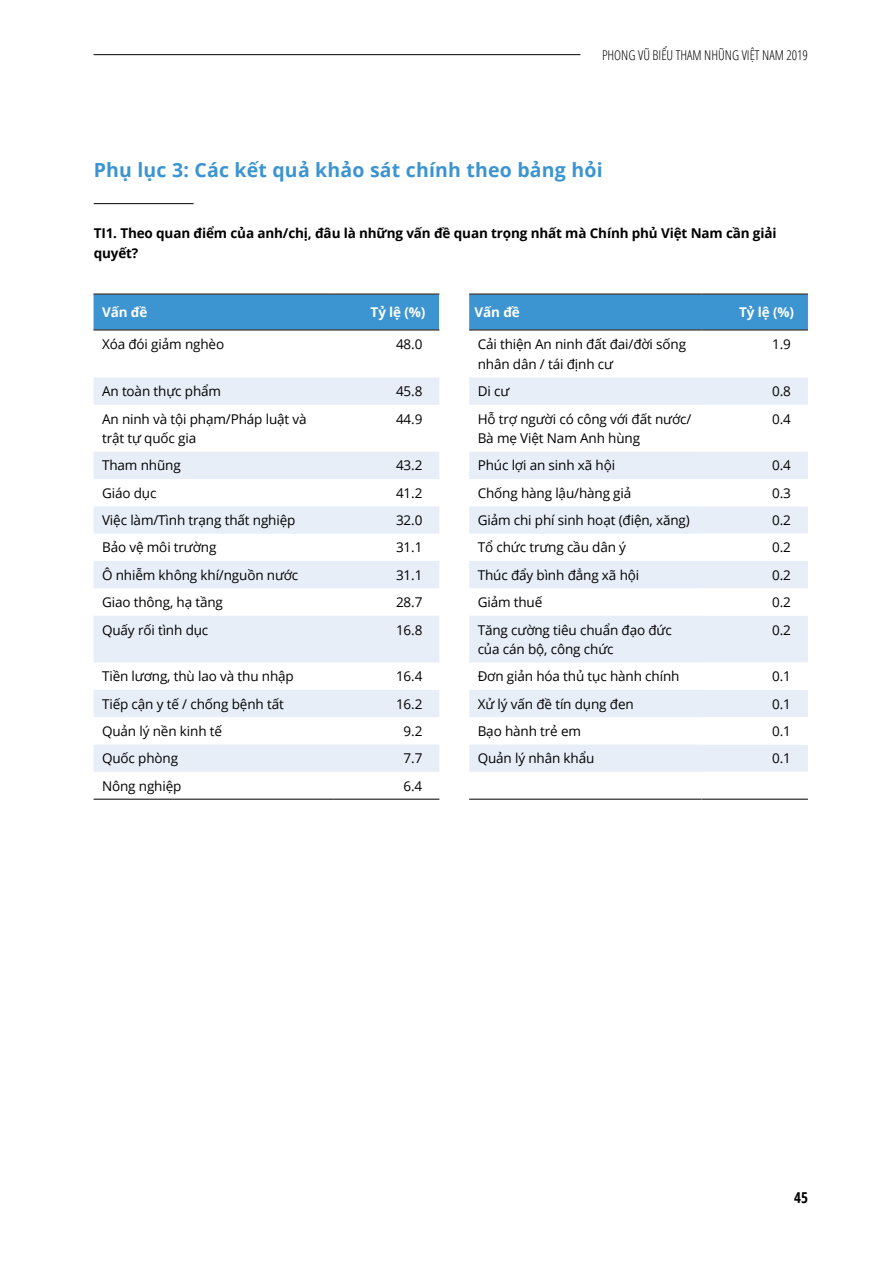
<style>
.page{position:relative;width:893px;height:1263px;background:#fff}
.page>*{position:absolute;margin:0;border:0;box-sizing:border-box;transform-origin:0 0}
.t1{font:700 19.5px "Open Sans";letter-spacing:.01em;color:#3b94d1}
.t2{font:700 15px "Open Sans Condensed";color:#000}
.t3{font:13.5px/19.5px "Open Sans";letter-spacing:-.01em;color:#000}
.t4{font:700 13.5px/19.5px "Open Sans";letter-spacing:-.01em;color:#000}
.t5{font:300 condensed 13.5px "Open Sans";color:#000}
.t6{font:700 13.5px "Open Sans";letter-spacing:-.01em;color:#fff}
</style>
<div class="page">
<hr style="left:94px;top:203px;width:100px;height:1px;background:#000">
<div style="left:94px;top:294px;width:714px;height:36px;background:#3c94d1"></div>
<svg style="left:94px;top:377px;width:714px;height:395px;fill:#e8eef8"></svg>
<svg style="left:702px;top:405px;width:106px;height:367px"></svg>
<hr style="left:94px;top:329px;width:239px;height:2px;background:#414042">
<hr style="left:333px;top:329px;width:106px;height:2px;background:#414042">
<hr style="left:94px;top:293px;width:239px;height:2px;background:#414042">
<hr style="left:333px;top:293px;width:106px;height:2px;background:#414042">
<hr style="left:469px;top:293px;width:233px;height:2px;background:#414042">
<hr style="left:702px;top:293px;width:106px;height:2px;background:#414042">
<hr style="left:469px;top:329px;width:233px;height:2px;background:#414042">
<hr style="left:702px;top:329px;width:106px;height:2px;background:#414042">
<hr style="left:94px;top:798px;width:239px;height:2px;background:#414042">
<hr style="left:333px;top:798px;width:106px;height:2px;background:#414042">
<hr style="left:469px;top:798px;width:233px;height:2px;background:#414042">
<hr style="left:702px;top:798px;width:106px;height:2px;background:#414042">
<hr style="left:94px;top:54px;width:486px;height:1px;background:#000">
<p class="t5" style="left:602px;top:46px;width:208px">PH ONG VŨ BI ỂU THAM NH ŨNG VI ỆT NAM 2019</p>
<h1 class="t1" style="left:94px;top:156px;width:510px">Phụ lục 3: Các kết quả khảo sát chính theo bảng hỏi</h1>
<p class="t4" style="left:94px;top:223px;width:684px">TI 1. Theo quan điểm của anh/chị, đâu là những vấn đề quan trọng nhất mà Chính phủ Việt Nam cần giải quyết?</p>
<p class="t6" style="left:102px;top:303px;width:47px">Vấn đề</p>
<p class="t6" style="left:371px;top:303px;width:56px">Tỷ lệ (%)</p>
<p class="t6" style="left:475px;top:303px;width:47px">Vấn đề</p>
<p class="t6" style="left:739px;top:303px;width:56px">Tỷ lệ (%)</p>
<p class="t3" style="left:102px;top:334px;width:124px">Xóa đói giảm nghèo</p>
<p class="t3" style="left:396px;top:334px;width:28px">48.0</p>
<p class="t3" style="left:478px;top:334px;width:210px">Cải thiện An ninh đất đai/đời sống nhân dân / tái định cư</p>
<p class="t3" style="left:772px;top:334px;width:20px">1.9</p>
<p class="t3" style="left:102px;top:381px;width:121px">An toàn thực phẩm</p>
<p class="t3" style="left:396px;top:381px;width:28px">45.8</p>
<p class="t3" style="left:478px;top:381px;width:33px">Di cư</p>
<p class="t3" style="left:772px;top:381px;width:20px">0.8</p>
<p class="t3" style="left:102px;top:409px;width:206px">An ninh và tội phạm/Pháp luật và trật tự quốc gia</p>
<p class="t3" style="left:396px;top:409px;width:28px">44.9</p>
<p class="t3" style="left:478px;top:409px;width:215px">Hỗ trợ người có công với đất nước/<br>Bà mẹ Việt Nam Anh hùng</p>
<p class="t3" style="left:772px;top:409px;width:20px">0.4</p>
<p class="t3" style="left:102px;top:455px;width:80px">Tham nhũng</p>
<p class="t3" style="left:396px;top:455px;width:28px">43.2</p>
<p class="t3" style="left:478px;top:455px;width:139px">Phúc lợi an sinh xã hội</p>
<p class="t3" style="left:772px;top:455px;width:20px">0.4</p>
<p class="t3" style="left:102px;top:483px;width:56px">Giáo dục</p>
<p class="t3" style="left:396px;top:483px;width:28px">41.2</p>
<p class="t3" style="left:478px;top:483px;width:155px">Chống hàng lậu/hàng giả</p>
<p class="t3" style="left:772px;top:483px;width:20px">0.3</p>
<p class="t3" style="left:102px;top:510px;width:195px">Việc làm/Tình trạng thất nghiệp</p>
<p class="t3" style="left:396px;top:510px;width:28px">32.0</p>
<p class="t3" style="left:478px;top:510px;width:214px">Giảm chi phí sinh hoạt (điện, xăng)</p>
<p class="t3" style="left:772px;top:510px;width:20px">0.2</p>
<p class="t3" style="left:102px;top:537px;width:116px">Bảo vệ môi trường</p>
<p class="t3" style="left:396px;top:537px;width:28px">31.1</p>
<p class="t3" style="left:478px;top:537px;width:150px">Tổ chức trưng cầu dân ý</p>
<p class="t3" style="left:772px;top:537px;width:20px">0.2</p>
<p class="t3" style="left:102px;top:565px;width:198px">Ô nhiễm không khí/nguồn nước</p>
<p class="t3" style="left:396px;top:565px;width:28px">31.1</p>
<p class="t3" style="left:478px;top:565px;width:163px">Thúc đẩy bình đẳng xã hội</p>
<p class="t3" style="left:772px;top:565px;width:20px">0.2</p>
<p class="t3" style="left:102px;top:592px;width:122px">Giao thông, hạ tầng</p>
<p class="t3" style="left:396px;top:592px;width:28px">28.7</p>
<p class="t3" style="left:478px;top:592px;width:66px">Giảm thuế</p>
<p class="t3" style="left:772px;top:592px;width:20px">0.2</p>
<p class="t3" style="left:102px;top:619px;width:108px">Quấy rối tình dục</p>
<p class="t3" style="left:396px;top:619px;width:28px">16.8</p>
<p class="t3" style="left:478px;top:619px;width:196px">Tăng cường tiêu chuẩn đạo đức của cán bộ, công chức</p>
<p class="t3" style="left:772px;top:619px;width:20px">0.2</p>
<p class="t3" style="left:102px;top:666px;width:193px">Tiền lương, thù lao và thu nhập</p>
<p class="t3" style="left:396px;top:666px;width:28px">16.4</p>
<p class="t3" style="left:478px;top:666px;width:203px">Đơn giản hóa thủ tục hành chính</p>
<p class="t3" style="left:772px;top:666px;width:20px">0.1</p>
<p class="t3" style="left:102px;top:694px;width:183px">Tiếp cận y tế / chống bệnh tất</p>
<p class="t3" style="left:396px;top:694px;width:28px">16.2</p>
<p class="t3" style="left:478px;top:694px;width:158px">Xử lý vấn đề tín dụng đen</p>
<p class="t3" style="left:772px;top:694px;width:20px">0.1</p>
<p class="t3" style="left:102px;top:721px;width:122px">Quản lý nền kinh tế</p>
<p class="t3" style="left:404px;top:721px;width:20px">9.2</p>
<p class="t3" style="left:478px;top:721px;width:105px">Bạo hành trẻ em</p>
<p class="t3" style="left:772px;top:721px;width:20px">0.1</p>
<p class="t3" style="left:102px;top:748px;width:78px">Quốc phòng</p>
<p class="t3" style="left:404px;top:748px;width:20px">7.7</p>
<p class="t3" style="left:478px;top:748px;width:118px">Quản lý nhân khẩu</p>
<p class="t3" style="left:772px;top:748px;width:20px">0.1</p>
<p class="t3" style="left:102px;top:776px;width:81px">Nông nghiệp</p>
<p class="t3" style="left:404px;top:776px;width:20px">6.4</p>
<p class="t2" style="left:794px;top:1187px;width:15px">45</p>
</div>
